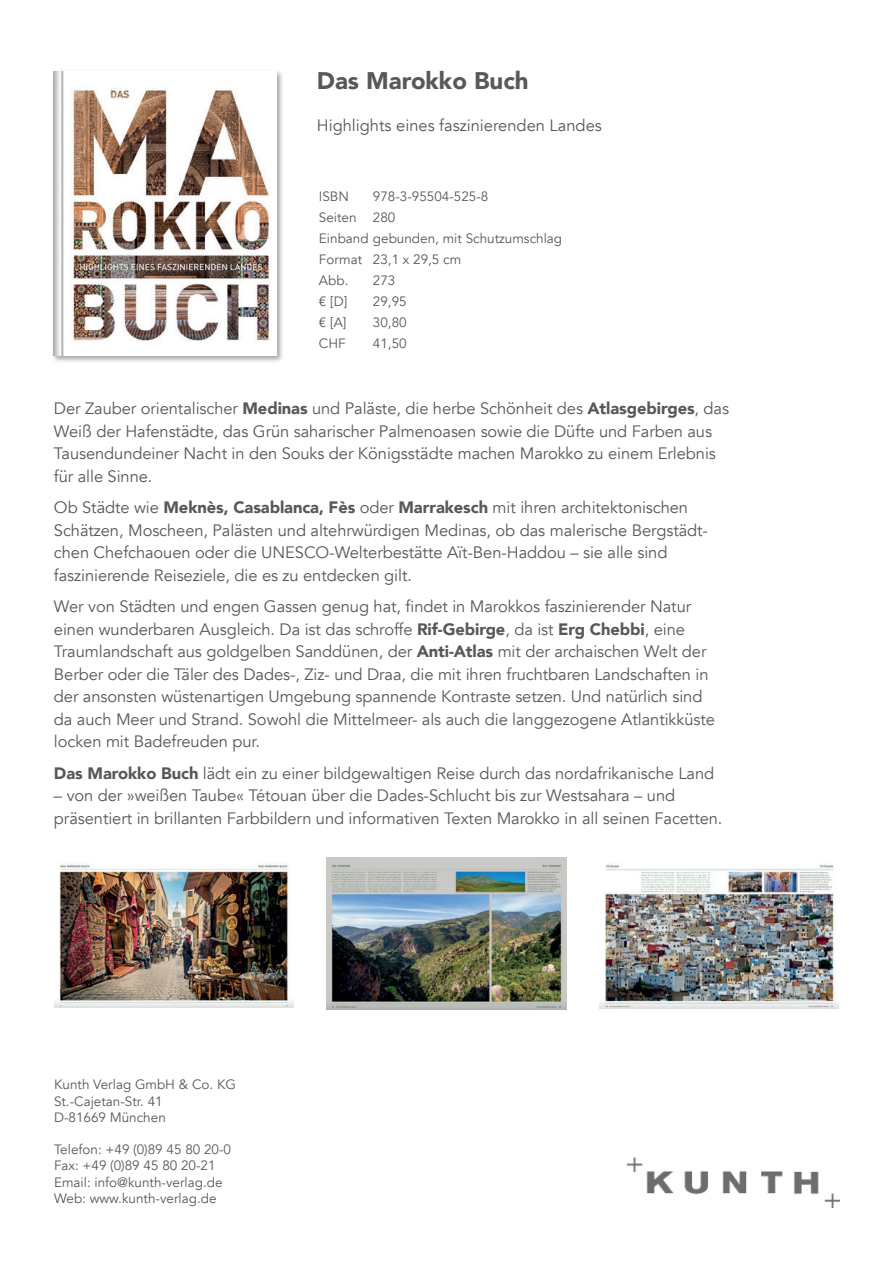
<style>
.page{position:relative;width:893px;height:1263px;background:#fff}
.page>*{position:absolute;margin:0;border:0;box-sizing:border-box;transform-origin:0 0}
.t1{font:900 24px "Avenir";color:#57585a}
.t2{font:16.5px/22.5px "Avenir";letter-spacing:-.005em;color:#57585a}
.t3{font:13.5px/16.2px "Avenir";color:#57585a}
.s1{font-weight:900}
</style>
<div class="page">
<div style="left:51px;top:69px;width:233px;height:294px;background:#231f20;opacity:.39"></div>
<img style="left:53px;top:71px;width:223px;height:284px">
<img style="left:626px;top:1157px;width:215px;height:52px">
<img style="left:54px;top:864px;width:240px;height:143px">
<img style="left:327px;top:858px;width:239px;height:151px">
<img style="left:599px;top:864px;width:240px;height:145px">
<h1 class="t1" style="left:317px;top:60px;width:213px">Das Marokko Buch</h1>
<p class="t2" style="left:317px;top:114px;width:287px">Highlights eines faszinierenden Landes</p>
<p class="t3" style="left:319px;top:188px;width:32px">ISBN</p>
<p class="t3" style="left:319px;top:186px;width:245px;line-height:21px;text-indent:54px">978-3-95504-525-8<br>Seiten 280<br>Einband gebunden, mit Schutzumschlag<br>Format 23,1 x 29,5 cm<br>Abb.</p>
<p class="t3" style="left:373px;top:272px;width:24px">273</p>
<p class="t3" style="left:319px;top:293px;width:30px">€ [D]</p>
<p class="t3" style="left:373px;top:293px;width:35px">29,95</p>
<p class="t3" style="left:319px;top:314px;width:29px">€ [A]</p>
<p class="t3" style="left:373px;top:314px;width:35px">30,80</p>
<p class="t3" style="left:319px;top:335px;width:28px">CHF</p>
<p class="t3" style="left:373px;top:335px;width:35px">41,50</p>
<p class="t2" style="left:54px;top:397px;width:677px">Der Zauber orientalischer <span class="s1">Medinas</span> und Paläste, die herbe Schönheit des <span class="s1">Atlasgebirges</span>, das Weiß der Hafenstädte, das Grün saharischer Palmenoasen sowie die Düfte und Farben aus Tausendundeiner Nacht in den Souks der Königsstädte machen Marokko zu einem Erlebnis für alle Sinne.</p>
<p class="t2" style="left:54px;top:496px;width:656px">Ob Städte wie <span class="s1">Meknès, Casablanca, Fès</span> oder <span class="s1">Marrakesch</span> mit ihren architektonischen Schätzen, Moscheen, Palästen und altehrwürdigen Medinas, ob das malerische Bergstädt&shy;chen Chefchaouen oder die UNESCO-Welterbestätte Aït-Ben-Haddou – sie alle sind faszinierende Reiseziele, die es zu entdecken gilt.</p>
<p class="t2" style="left:54px;top:595px;width:662px">Wer von Städten und engen Gassen genug hat, findet in Marokkos faszinierender Natur einen wunderbaren Ausgleich. Da ist das schroffe <span class="s1">Rif-Gebirge</span>, da ist <span class="s1">Erg Chebbi</span>, eine Traumlandschaft aus goldgelben Sanddünen, der <span class="s1">Anti-Atlas</span> mit der archaischen Welt der Berber oder die Täler des Dades-, Ziz- und Draa, die mit ihren fruchtbaren Landschaften in der ansonsten wüstenartigen Umgebung spannende Kontraste setzen. Und natürlich sind da auch Meer und Strand. Sowohl die Mittelmeer- als auch die langgezogene Atlantikküste locken mit Badefreuden pur.</p>
<p class="t2" style="left:54px;top:762px;width:662px"><span class="s1">Das Marokko Buch</span> lädt ein zu einer bildgewaltigen Reise durch das nordafrikanische Land</p>
<p class="t2" style="left:54px;top:785px;width:670px">– von der »weißen Taube« Tétouan über die Dades-Schlucht bis zur Westsahara – und präsentiert in brillanten Farbbildern und informativen Texten Marokko in all seinen Facetten.</p>
<p class="t3" style="left:54px;top:1077px;width:184px">Kunth Verlag GmbH &amp; Co. KG<br>St.-Cajetan-Str. 41<br>D-81669 München</p>
<p class="t3" style="left:54px;top:1142px;width:179px">Telefon: +49 (0)89 45 80 20-0<br>Fax: +49 (0)89 45 80 20-21<br>Email: info@kunth-verlag.de<br>Web: www.kunth-verlag.de</p>
</div>
